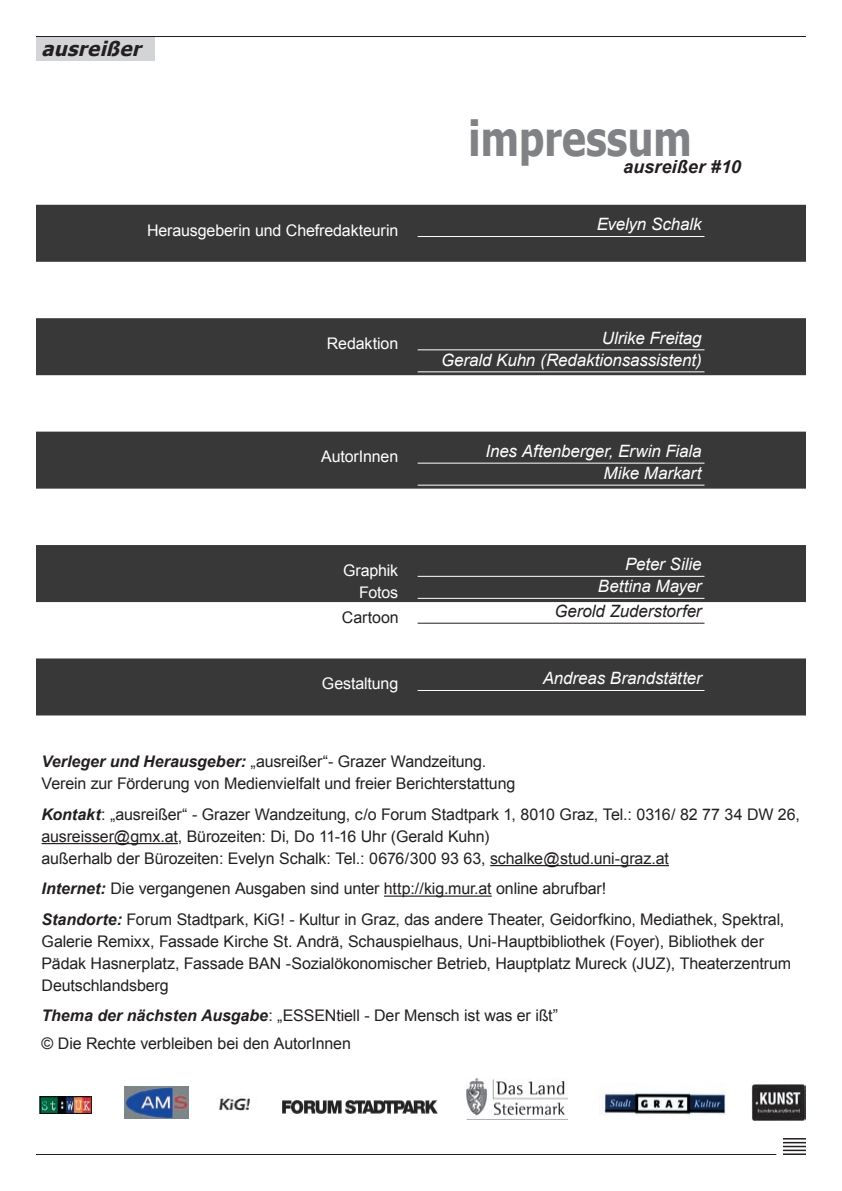
<style>
.page{position:relative;width:842px;height:1191px;background:#fff}
.page>*{position:absolute;margin:0;border:0;box-sizing:border-box;transform-origin:0 0}
.t1{font:700 48px "Tahoma";letter-spacing:.005em;color:#808285;scale:.83 1}
.t2{font:italic 700 20px "Tahoma";color:#231f20}
.t3{font:italic 700 18px "Arial";color:#231f20}
.t4{font:italic 17px/22px "Arial";letter-spacing:-.01em;color:#fff;text-align:right}
.t5{font:italic 17px "Arial";letter-spacing:-.005em;color:#231f20}
.t6{font:16px/22px "Arial";letter-spacing:-.01em;color:#231f20}
.t7{font:16px "Arial";letter-spacing:-.01em;color:#fff}
.s1{color:#fff}
.s2{font-weight:700;font-style:italic}
</style>
<div class="page">
<svg style="left:783px;top:1138px;width:23px;height:1px"></svg>
<hr style="left:783px;top:1141px;width:23px;height:2px;background:#231f20">
<hr style="left:783px;top:1145px;width:23px;height:2px;background:#231f20">
<hr style="left:783px;top:1149px;width:23px;height:2px;background:#231f20">
<hr style="left:783px;top:1153px;width:23px;height:2px;background:#231f20">
<div style="left:36px;top:205px;width:770px;height:57px;background:#383839"></div>
<div style="left:36px;top:318px;width:770px;height:57px;background:#383839"></div>
<div style="left:36px;top:431px;width:770px;height:57px;background:#383839"></div>
<div style="left:36px;top:545px;width:770px;height:57px;background:#383839"></div>
<div style="left:36px;top:658px;width:770px;height:57px;background:#383839"></div>
<img style="left:751px;top:1084px;width:55px;height:36px">
<img style="left:282px;top:1100px;width:156px;height:13px">
<img style="left:599px;top:1091px;width:127px;height:25px">
<img style="left:466px;top:1078px;width:102px;height:41px">
<img style="left:216px;top:1098px;width:35px;height:13px">
<img style="left:39px;top:1096px;width:53px;height:17px">
<img style="left:124px;top:1086px;width:64px;height:32px">
<div style="left:36px;top:37px;width:118px;height:23px;background:#d3d4d6"></div>
<hr style="left:36px;top:36px;width:770px;height:1px;background:#231f20">
<hr style="left:36px;top:1154px;width:740px;height:1px;background:#231f20">
<hr style="left:418px;top:690px;width:286px;height:1px;background:#fff">
<hr style="left:418px;top:236px;width:286px;height:1px;background:#fff">
<hr style="left:418px;top:349px;width:286px;height:1px;background:#fff">
<hr style="left:418px;top:371px;width:286px;height:1px;background:#fff">
<hr style="left:418px;top:463px;width:286px;height:1px;background:#fff">
<hr style="left:418px;top:485px;width:286px;height:1px;background:#fff">
<hr style="left:418px;top:576px;width:286px;height:1px;background:#fff">
<hr style="left:418px;top:598px;width:286px;height:1px;background:#fff">
<hr style="left:418px;top:623px;width:286px;height:1px;background:#231f20">
<hr style="left:42px;top:843px;width:136px;height:1px;background:#231f20">
<hr style="left:490px;top:865px;width:179px;height:1px;background:#231f20">
<hr style="left:384px;top:895px;width:108px;height:1px;background:#231f20">
<p class="t2" style="left:42px;top:34px;width:107px">ausreißer</p>
<h1 class="t1" style="left:468px;top:105px;width:270px">impressum</h1>
<p class="t3" style="left:623px;top:154px;width:119px">ausreißer #10</p>
<p class="t7" style="left:147px;top:219px;width:253px">Herausgeberin und Chefredakteurin</p>
<p class="t4" style="left:597px;top:213px;width:106px">Evelyn Schalk</p>
<p class="t7" style="left:327px;top:333px;width:73px">Redaktion</p>
<p class="t4" style="left:441px;top:327px;width:262px">Ulrike Freitag<br>Gerald Kuhn (Redaktionsassistent)</p>
<p class="t7" style="left:321px;top:445px;width:78px">AutorInnen</p>
<p class="t4" style="left:485px;top:440px;width:218px">Ines Aftenberger, Erwin Fiala<br>Mike Markart</p>
<p class="t7" style="left:343px;top:560px;width:57px">Graphik</p>
<p class="t4" style="left:598px;top:553px;width:105px">Peter Silie<br>Bettina Mayer</p>
<p class="t5" style="left:494px;top:599px;width:209px"><span class="s1">Cartoon</span>Gerold Zuderstorfer</p>
<p class="t7" style="left:359px;top:581px;width:41px">Fotos</p>
<p class="t6" style="left:342px;top:607px;width:58px">Cartoon</p>
<p class="t7" style="left:322px;top:673px;width:78px">Gestaltung</p>
<p class="t4" style="left:543px;top:667px;width:161px">Andreas Brandstätter</p>
<p class="t6" style="left:42px;top:751px;width:475px"><span class="s2">Verleger und Herausgeber:</span> „ausreißer“- Grazer Wandzeitung.<br>Verein zur Förderung von Medienvielfalt und freier Berichterstattung</p>
<p class="t6" style="left:42px;top:803px;width:760px"><span class="s2">Kontakt</span>: „ausreißer“ - Grazer Wandzeitung, c/o Forum Stadtpark 1, 8010 Graz, Tel.: 0316/ 82 77 34 DW 26, ausreisser@gmx.at, Bürozeiten: Di, Do 11-16 Uhr (Gerald Kuhn)<br>außerhalb der Bürozeiten: Evelyn Schalk: Tel.: 0676/300 93 63, schalke@stud.uni-graz.at</p>
<p class="t6" style="left:42px;top:873px;width:744px;line-height:30.5px"><span class="s2">Internet:</span> Die vergangenen Ausgaben sind unter http://kig.mur.at online abrufbar!<br><span class="s2">Standorte:</span> Forum Stadtpark, KiG! - Kultur in Graz, das andere Theater, Geidorfkino, Mediathek, Spektral,</p>
<p class="t6" style="left:42px;top:930px;width:751px">Galerie Remixx, Fassade Kirche St. Andrä, Schauspielhaus, Uni-Hauptbibliothek (Foyer), Bibliothek der<br>Pädak Hasnerplatz, Fassade BAN -Sozialökonomischer Betrieb, Hauptplatz Mureck (JUZ), Theaterzentrum<br>Deutschlandsberg</p>
<p class="t6" style="left:42px;top:1002px;width:518px;line-height:27.7px"><span class="s2">Thema der nächsten Ausgabe</span>: „ESSENtiell - Der Mensch ist was er ißt” © Die Rechte verbleiben bei den AutorInnen</p>
</div>
